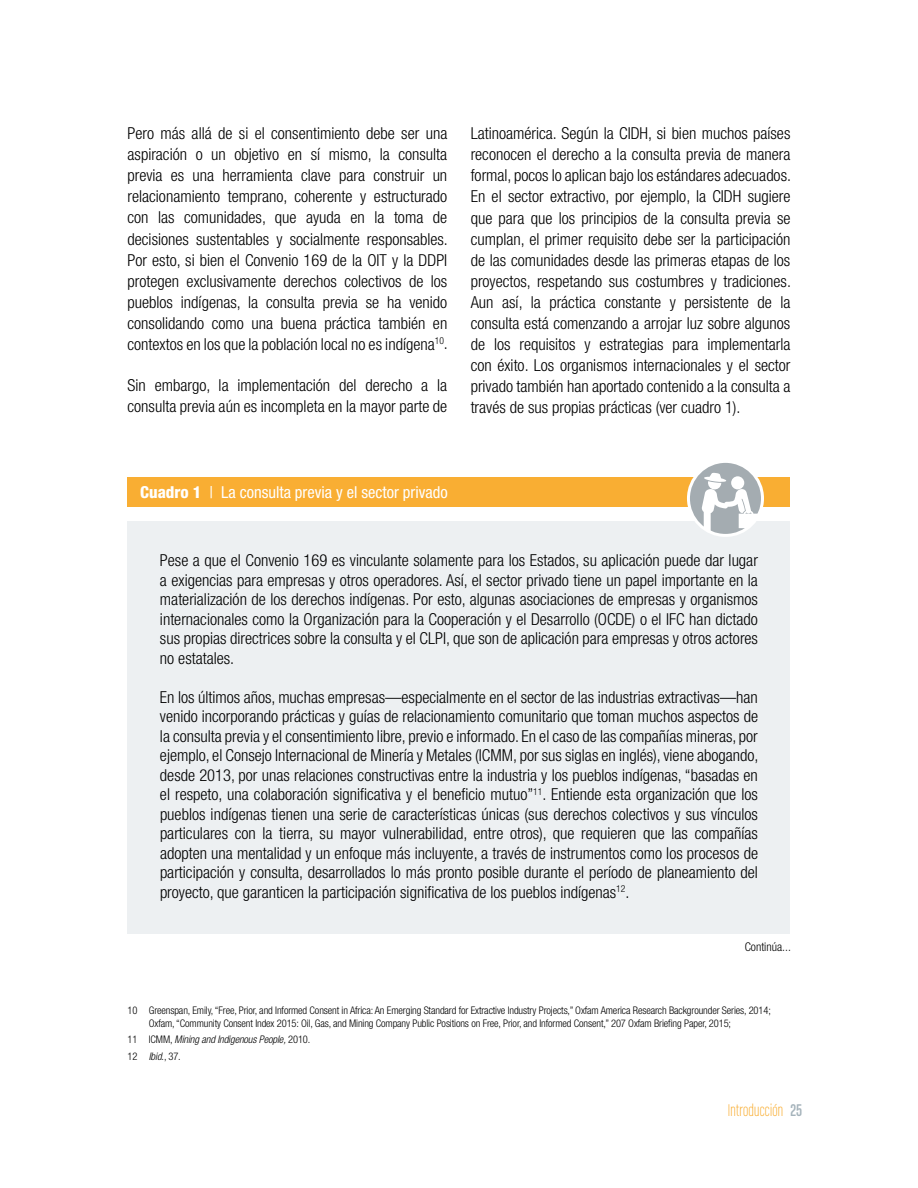
<style>
.page{position:relative;width:918px;height:1188px;background:#fff}
.page>*{position:absolute;margin:0;border:0;box-sizing:border-box;transform-origin:0 0}
.t1{font:18px "Chalet Comprime Milan Sixty";letter-spacing:.015em;color:#f9ae33}
.t2{font:300 condensed 16.5px/21px "Helvetica Neue LT Std";color:#000;text-align:justify}
.t3{font:condensed 16.5px "Helvetica Neue LT Std";color:#fff}
.t4{font:300 condensed 12px "Helvetica Neue LT Std";color:#000}
.t5{font:300 condensed 10.5px/12.6px "Helvetica Neue LT Std";letter-spacing:-.01em;color:#000}
.t6{font:italic 300 condensed 10.5px/16.8px "Helvetica Neue LT Std";letter-spacing:-.01em;color:#000}
.s1{font-weight:800}
.s2{font-style:normal}
.s3{font-family:"Chalet Comprime Cologne Sixty";color:#a5b3bb}
</style>
<div class="page">
<div style="left:128px;top:522px;width:662px;height:412px;background:#edf0f2"></div>
<div style="left:128px;top:478px;width:662px;height:29px;background:#f9ae33"></div>
<svg style="left:688px;top:461px;width:75px;height:74px"></svg>
<div style="left:687px;top:460px;width:77px;height:77px;border:3px solid #fff;border-radius:50%"></div>
<svg style="left:702px;top:473px;width:57px;height:60px"></svg>
<p class="t2" style="left:128px;top:123px;width:322px">Pero más allá de si el consentimiento debe ser una aspiración o un objetivo en sí mismo, la consulta previa es una herramienta clave para construir un relacionamiento temprano, coherente y estructurado con las comunidades, que ayuda en la toma de decisiones sustentables y socialmente responsables.<br>Por esto, si bien el Convenio 169 de la OIT y la DDPI protegen exclusivamente derechos colectivos de los pueblos indígenas, la consulta previa se ha venido consolidando como una buena práctica también en contextos en los que la población local no es indígena<sup>10</sup>.</p>
<p class="t2" style="left:128px;top:375px;width:321px">Sin embargo, la implementación del derecho a la consulta previa aún es incompleta en la mayor parte de</p>
<p class="t2" style="left:471px;top:123px;width:322px">Latinoamérica. Según la CIDH, si bien muchos países reconocen el derecho a la consulta previa de manera formal, pocos lo aplican bajo los estándares adecuados.<br>En el sector extractivo, por ejemplo, la CIDH sugiere que para que los principios de la consulta previa se cumplan, el primer requisito debe ser la participación de las comunidades desde las primeras etapas de los proyectos, respetando sus costumbres y tradiciones.<br>Aun así, la práctica constante y persistente de la consulta está comenzando a arrojar luz sobre algunos de los requisitos y estrategias para implementarla con éxito. Los organismos internacionales y el sector privado también han aportado contenido a la consulta a través de sus propias prácticas (ver cuadro 1).</p>
<p class="t3" style="left:140px;top:483px;width:309px"><span class="s1">Cuadro 1</span> | La consulta previa y el sector privado</p>
<p class="t2" style="left:160px;top:550px;width:600px;line-height:19.5px">Pese a que el Convenio 169 es vinculante solamente para los Estados, su aplicación puede dar lugar a exigencias para empresas y otros operadores. Así, el sector privado tiene un papel importante en la materialización de los derechos indígenas. Por esto, algunas asociaciones de empresas y organismos internacionales como la Organización para la Cooperación y el Desarrollo (OCDE) o el IFC han dictado sus propias directrices sobre la consulta y el CLPI, que son de aplicación para empresas y otros actores no estatales.</p>
<p class="t2" style="left:160px;top:687px;width:600px;line-height:19.5px">En los últimos años, muchas empresas—especialmente en el sector de las industrias extractivas—han venido incorporando prácticas y guías de relacionamiento comunitario que toman muchos aspectos de la consulta previa y el consentimiento libre, previo e informado. En el caso de las compañías mineras, por ejemplo, el Consejo Internacional de Minería y Metales (ICMM, por sus siglas en inglés), viene abogando, desde 2013, por unas relaciones constructivas entre la industria y los pueblos indígenas, “basadas en el respeto, una colaboración significativa y el beneficio mutuo”<sup>11</sup>. Entiende esta organización que los pueblos indígenas tienen una serie de características únicas (sus derechos colectivos y sus vínculos particulares con la tierra, su mayor vulnerabilidad, entre otros), que requieren que las compañías adopten una mentalidad y un enfoque más incluyente, a través de instrumentos como los procesos de participación y consulta, desarrollados lo más pronto posible durante el período de planeamiento del proyecto, que garanticen la participación significativa de los pueblos indígenas<sup>12</sup>.</p>
<p class="t4" style="left:745px;top:940px;width:48px">Continúa...</p>
<p class="t5" style="left:149px;top:1004px;width:624px;text-indent:-21px">10 Greenspan, Emily, “Free, Prior, and Informed Consent in Africa: An Emerging Standard for Extractive Industry Projects,” Oxfam America Research Backgrounder Series, 2014;<br>Oxfam, “Community Consent Index 2015: Oil, Gas, and Mining Company Public Positions on Free, Prior, and Informed Consent,” 207 Oxfam Briefing Paper, 2015;</p>
<p class="t6" style="left:128px;top:1032px;width:184px"><span class="s2">11 ICMM,</span> Mining and Indigenous People, <span class="s2">2010.<br>12</span> Ibid<span class="s2">., 37.</span></p>
<p class="t1" style="left:728px;top:1100px;width:76px">Introducción <span class="s3">25</span></p>
</div>
